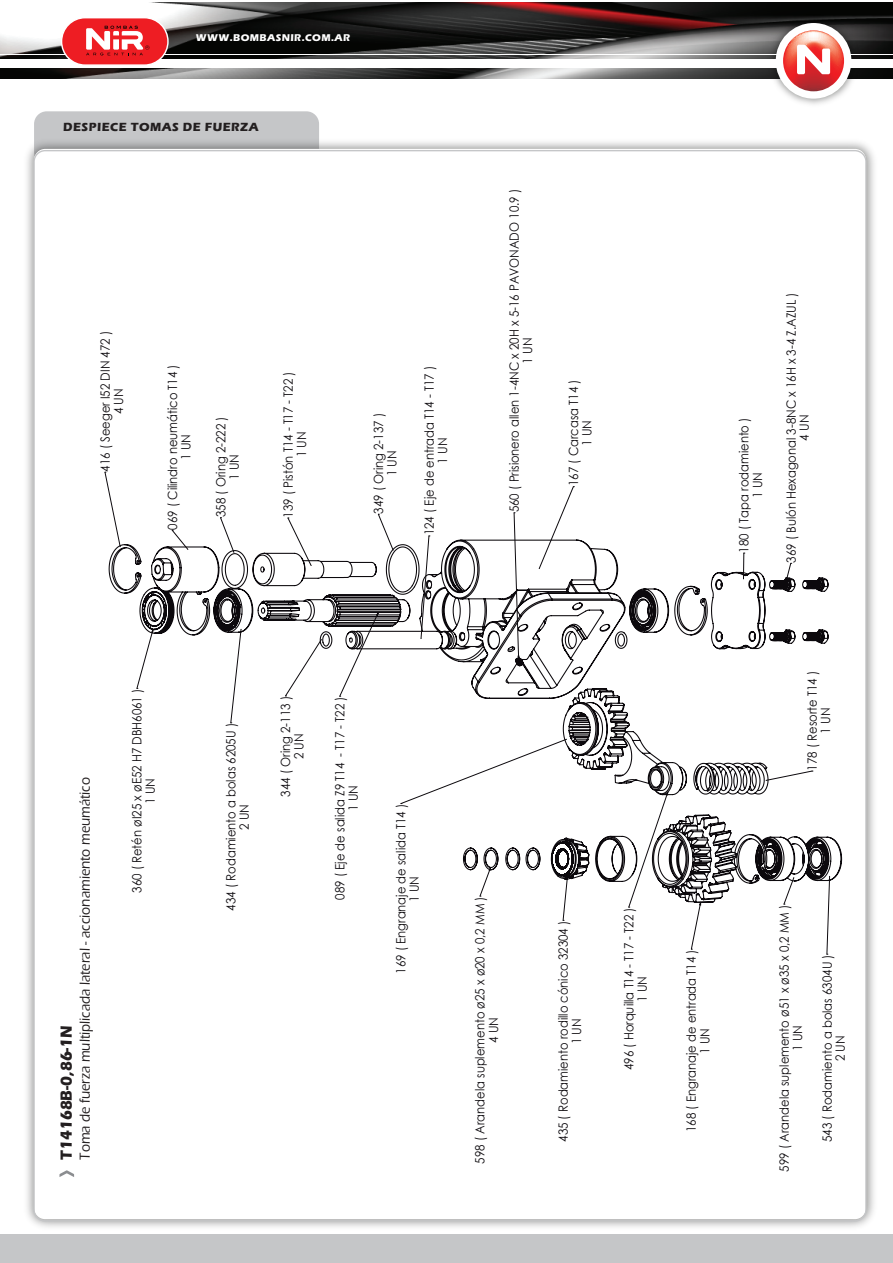
<style>
.page{position:relative;width:893px;height:1263px;background:#fff}
.page>*{position:absolute;margin:0;border:0;box-sizing:border-box;transform-origin:0 0}
.t1{font:700 16.5px "Eras ITC";color:#231f20;scale:.92 1}
.t2{font:500 14.85px "Eras ITC";color:#231f20;scale:.92 1}
.t3{font:12.75px/13.4px "Century Gothic";color:#0c090d;text-align:center;scale:.91 1}
.t4{font:700 12.15px "Eras ITC";letter-spacing:.04em;color:#231f20}
.t5{font:700 10.05px "Eras ITC";letter-spacing:.04em;color:#fff}
</style>
<div class="page">
<div style="left:34px;top:111px;width:285px;height:54px;background:#c5c6c8;border-radius:13px"></div>
<img style="left:27px;top:140px;width:847px;height:1087px">
<div style="left:34px;top:149px;width:832px;height:1070px;background:#fff;border-radius:11px"></div>
<div style="left:0;top:1234px;width:893px;height:29px;background:#c5c6c8"></div>
<img style="left:0;top:3px;width:893px;height:76px">
<img style="left:764px;top:11px;width:99px;height:94px">
<div style="left:776px;top:23px;width:75px;height:76px;background:#fff;border-radius:50%"></div>
<hr style="left:0;top:54px;width:893px;height:1px;background:#fff">
<div style="left:0;top:59px;width:893px;height:8px;background:#fff"></div>
<svg style="left:783px;top:30px;width:61px;height:61px"></svg>
<svg style="left:61px;top:17px;width:108px;height:48px"></svg>
<svg style="left:59px;top:1170px;width:15px;height:7px"></svg>
<svg style="left:108px;top:539px;width:735px;height:365px"></svg>
<p class="t5" style="left:196px;top:32px;width:156px">WWW.BOMBASNIR.COM.AR</p>
<p class="t4" style="left:63px;top:120px;width:197px">DESPIECE TOMAS DE FUERZA</p>
<p class="t3" style="left:98px;top:472px;width:156px;rotate:-90deg">416 ( Seeger I52 DIN 472 )<br>4 UN</p>
<p class="t3" style="left:166px;top:530px;width:183px;rotate:-90deg">069 ( Cilindro neumático T14 )<br>1 UN</p>
<p class="t3" style="left:214px;top:517px;width:112px;rotate:-90deg">358 ( Oring 2-222 )<br>1 UN</p>
<p class="t3" style="left:281px;top:517px;width:162px;rotate:-90deg">139 ( Pistón T14 - T17 - T22 )<br>1 UN</p>
<p class="t3" style="left:372px;top:514px;width:112px;rotate:-90deg">349 ( Oring 2-137 )<br>1 UN</p>
<p class="t3" style="left:422px;top:535px;width:188px;rotate:-90deg">124 ( Eje de entrada T14 - T17 )<br>1 UN</p>
<p class="t3" style="left:507px;top:512px;width:357px;rotate:-90deg">560 ( Prisionero allen 1-4NC x 20H x 5-16 PAVONADO 10.9 )<br>1 UN</p>
<p class="t3" style="left:567px;top:486px;width:119px;rotate:-90deg">167 ( Carcasa T14 )<br>1 UN</p>
<p class="t3" style="left:737px;top:552px;width:150px;rotate:-90deg">180 ( Tapa rodamiento )<br>1 UN</p>
<p class="t3" style="left:784px;top:563px;width:298px;rotate:-90deg">369 ( Bulón Hexagonal 3-8NC x 16H x 3-4 Z.AZUL )<br>4 UN</p>
<p class="t2" style="left:77px;top:1159px;width:417px;rotate:-90deg">Toma de fuerza multiplicada lateral - accionamiento meumático</p>
<p class="t1" style="left:57px;top:1159px;width:148px;rotate:-90deg">T14168B-0,86-1N</p>
<p class="t3" style="left:130px;top:893px;width:226px;rotate:-90deg">360 ( Retén øI25 x øE52 H7 DBH6061 )<br>1 UN</p>
<p class="t3" style="left:224px;top:911px;width:208px;rotate:-90deg">434 ( Rodamiento a bolas 6205U )<br>2 UN</p>
<p class="t3" style="left:279px;top:797px;width:112px;rotate:-90deg">344 ( Oring 2-113 )<br>2 UN</p>
<p class="t3" style="left:333px;top:899px;width:225px;rotate:-90deg">089 ( Eje de salida Z9 T14 - T17 - T22 )<br>1 UN</p>
<p class="t3" style="left:394px;top:974px;width:188px;rotate:-90deg">169 ( Engranaje de salida T14 )<br>1 UN</p>
<p class="t3" style="left:473px;top:1163px;width:295px;rotate:-90deg">598 ( Arandela suplemento ø25 x ø20 x 0,2 MM )<br>4 UN</p>
<p class="t3" style="left:556px;top:1142px;width:245px;rotate:-90deg">435 ( Rodamiento rodillo cónico 32304 )<br>1 UN</p>
<p class="t3" style="left:622px;top:1070px;width:180px;rotate:-90deg">496 ( Horquilla T14 - T17 - T22 )<br>1 UN</p>
<p class="t3" style="left:684px;top:1132px;width:202px;rotate:-90deg">168 ( Engranaje de entrada T14 )<br>1 UN</p>
<p class="t3" style="left:805px;top:770px;width:111px;rotate:-90deg">178 ( Resorte T14 )<br>1 UN</p>
<p class="t3" style="left:777px;top:1172px;width:295px;rotate:-90deg">599 ( Arandela suplemento ø51 x ø35 x 0,2 MM )<br>1 UN</p>
<p class="t3" style="left:820px;top:1142px;width:208px;rotate:-90deg">543 ( Rodamiento a bolas 6304U )<br>2 UN</p>
</div>
